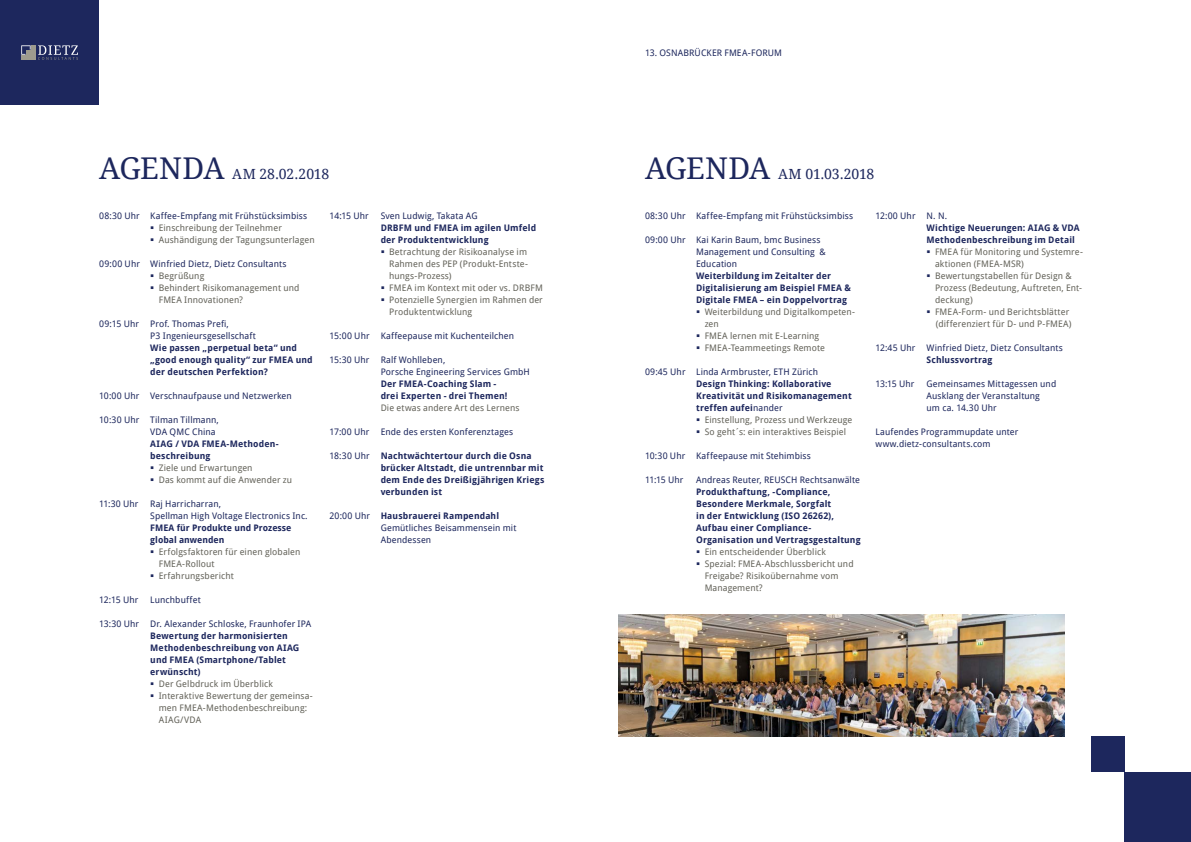
<style>
.page{position:relative;width:1191px;height:842px;background:#fff}
.page>*{position:absolute;margin:0;border:0;box-sizing:border-box;transform-origin:0 0}
.Überschrift{font:14px "Droid Serif";letter-spacing:-.01em;color:#1d275d}
.Fließtext{font:700 9px/12px "Droid Sans";letter-spacing:.015em;color:#1d275d}
.Aufzählung{font:9px/12px "Droid Sans";letter-spacing:.01em;color:#636259}
.Fließtext-2{font:9px/12px "Droid Sans";letter-spacing:.01em;color:#1d275d}
.Fließtext-3{font:9px "Droid Sans";letter-spacing:.015em;color:#636259}
.Kolumnentitel{font:9px "Droid Sans";letter-spacing:.01em;color:#1d275d}
.s1{font-size:30px}
.s2{font-weight:400}
</style>
<div class="page">
<div style="left:1124px;top:772px;width:67px;height:70px;background:#1d275d"></div>
<div style="left:0;top:0;width:99px;height:105px;background:#1d275d"></div>
<div style="left:1091px;top:737px;width:34px;height:35px;background:#1d275d"></div>
<svg style="left:21px;top:45px;width:57px;height:15px"></svg>
<img style="left:618px;top:615px;width:446px;height:122px">
<p class="Kolumnentitel" style="left:645px;top:47px;width:138px">13. OSNABRÜCKER FMEA-FORUM</p>
<p class="Überschrift" style="left:99px;top:165px;width:231px"><span class="s1">AGENDA</span> AM 28.02.2018</p>
<p class="Überschrift" style="left:645px;top:165px;width:231px"><span class="s1">AGENDA</span> AM 01.03.2018</p>
<p class="Fließtext-2" style="left:99px;top:209px;width:209px">08:30 Uhr Kaffee-Empfang mit Frühstücksimbiss</p>
<p class="Aufzählung" style="left:159px;top:221px;width:125px">Einschreibung der Teilnehmer</p>
<p class="Aufzählung" style="left:159px;top:233px;width:157px">Aushändigung der Tagungsunterlagen</p>
<p class="Fließtext-2" style="left:99px;top:257px;width:189px">09:00 Uhr Winfried Dietz, Dietz Consultants</p>
<p class="Aufzählung" style="left:159px;top:269px;width:47px">Begrüßung</p>
<p class="Aufzählung" style="left:159px;top:281px;width:142px">Behindert Risikomanagement und<br>FMEA Innovationen?</p>
<p class="Fließtext-2" style="left:99px;top:317px;width:131px">09:15 Uhr Prof. Thomas Prefi,</p>
<p class="Fließtext" style="left:150px;top:329px;width:148px"><span class="s2">P3 Ingenieursgesellschaft<br></span>Wie passen „perpetual beta“ und</p>
<p class="Fließtext" style="left:150px;top:353px;width:164px">„good enough quality“ zur FMEA und</p>
<p class="Fließtext" style="left:150px;top:365px;width:119px">der deutschen Perfektion?</p>
<p class="Fließtext-2" style="left:99px;top:389px;width:194px">10:00 Uhr Verschnaufpause und Netzwerken</p>
<p class="Fließtext-2" style="left:150px;top:413px;width:70px;text-indent:-51px">10:30 Uhr Tilman Tillmann,<br>VDA QMC China</p>
<p class="Fließtext" style="left:150px;top:437px;width:130px">AIAG / VDA FMEA-Methoden-</p>
<p class="Fließtext" style="left:150px;top:449px;width:62px">beschreibung</p>
<p class="Aufzählung" style="left:159px;top:461px;width:95px">Ziele und Erwartungen</p>
<p class="Aufzählung" style="left:159px;top:473px;width:135px">Das kommt auf die Anwender zu</p>
<p class="Fließtext-2" style="left:99px;top:497px;width:41px">11:30 Uhr</p>
<p class="Fließtext-2" style="left:150px;top:497px;width:72px">Raj Harricharran,</p>
<p class="Fließtext" style="left:150px;top:509px;width:159px"><span class="s2">Spellman High Voltage Electronics Inc.<br></span>FMEA für Produkte und Prozesse global anwenden</p>
<p class="Aufzählung" style="left:159px;top:545px;width:143px">Erfolgsfaktoren für einen globalen<br>FMEA-Rollout</p>
<p class="Aufzählung" style="left:159px;top:569px;width:77px">Erfahrungsbericht</p>
<p class="Fließtext-2" style="left:99px;top:593px;width:41px">12:15 Uhr</p>
<p class="Fließtext-2" style="left:150px;top:593px;width:52px">Lunchbuffet</p>
<p class="Fließtext" style="left:150px;top:617px;width:162px;text-indent:-51px"><span class="s2">13:30 Uhr Dr. Alexander Schloske, Fraunhofer IPA<br></span>Bewertung der harmonisierten<br>Methodenbeschreibung von AIAG</p>
<p class="Fließtext" style="left:150px;top:653px;width:137px">und FMEA (Smartphone/Tablet</p>
<p class="Fließtext" style="left:150px;top:665px;width:52px">erwünscht)</p>
<p class="Aufzählung" style="left:159px;top:677px;width:116px">Der Gelbdruck im Überblick</p>
<p class="Aufzählung" style="left:159px;top:689px;width:155px">Interaktive Bewertung der gemeinsa&shy;men FMEA-Methodenbeschreibung:<br>AIAG/VDA</p>
<p class="Fließtext-2" style="left:645px;top:209px;width:209px">08:30 Uhr Kaffee-Empfang mit Frühstücksimbiss</p>
<p class="Fließtext-2" style="left:696px;top:233px;width:131px;text-indent:-51px">09:00 Uhr Kai Karin Baum, bmc Business<br>Management und Consulting &amp;</p>
<p class="Fließtext-2" style="left:696px;top:257px;width:43px">Education</p>
<p class="Fließtext" style="left:696px;top:269px;width:136px">Weiterbildung im Zeitalter der</p>
<p class="Fließtext" style="left:696px;top:281px;width:156px">Digitalisierung am Beispiel FMEA &amp;</p>
<p class="Fließtext" style="left:696px;top:293px;width:153px">Digitale FMEA – ein Doppelvortrag</p>
<p class="Aufzählung" style="left:704px;top:305px;width:152px">Weiterbildung und Digitalkompeten&shy;zen</p>
<p class="Aufzählung" style="left:704px;top:329px;width:116px">FMEA lernen mit E-Learning</p>
<p class="Aufzählung" style="left:704px;top:341px;width:122px">FMEA-Teammeetings Remote</p>
<p class="Fließtext-2" style="left:645px;top:365px;width:174px">09:45 Uhr Linda Armbruster, ETH Zürich</p>
<p class="Fließtext" style="left:696px;top:377px;width:137px">Design Thinking: Kollaborative</p>
<p class="Fließtext" style="left:696px;top:389px;width:157px">Kreativität und Risikomanagement</p>
<p class="Fließtext" style="left:696px;top:401px;width:88px">treffen aufei<span class="s2">nander</span></p>
<p class="Aufzählung" style="left:704px;top:413px;width:149px">Einstellung, Prozess und Werkzeuge</p>
<p class="Aufzählung" style="left:704px;top:425px;width:143px">So geht´s: ein interaktives Beispiel</p>
<p class="Fließtext-2" style="left:645px;top:449px;width:167px">10:30 Uhr Kaffeepause mit Stehimbiss</p>
<p class="Fließtext-2" style="left:645px;top:473px;width:40px">11:15 Uhr</p>
<p class="Fließtext-2" style="left:696px;top:473px;width:165px">Andreas Reuter, REUSCH Rechtsanwälte</p>
<p class="Fließtext" style="left:696px;top:485px;width:137px">Produkthaftung, -Compliance,<br>Besondere Merkmale, Sorgfalt</p>
<p class="Fließtext" style="left:696px;top:509px;width:139px">in der Entwicklung (ISO 26262),</p>
<p class="Fließtext" style="left:696px;top:521px;width:117px">Aufbau einer Compliance-</p>
<p class="Fließtext" style="left:696px;top:533px;width:166px">Organisation und Vertragsgestaltung</p>
<p class="Aufzählung" style="left:704px;top:545px;width:123px">Ein entscheidender Überblick</p>
<p class="Aufzählung" style="left:704px;top:557px;width:150px">Spezial: FMEA-Abschlussbericht und<br>Freigabe? Risikoübernahme vom<br>Management?</p>
<p class="Fließtext-2" style="left:875px;top:209px;width:73px">12:00 Uhr N. N.</p>
<p class="Fließtext" style="left:926px;top:221px;width:155px">Wichtige Neuerungen: AIAG &amp; VDA</p>
<p class="Fließtext" style="left:926px;top:233px;width:150px">Methodenbeschreibung im Detail</p>
<p class="Aufzählung" style="left:935px;top:245px;width:149px">FMEA für Monitoring und Systemre&shy;aktionen (FMEA-MSR)</p>
<p class="Aufzählung" style="left:935px;top:269px;width:149px">Bewertungstabellen für Design &amp;<br>Prozess (Bedeutung, Auftreten, Ent&shy;deckung)</p>
<p class="Aufzählung" style="left:935px;top:305px;width:136px">FMEA-Form- und Berichtsblätter</p>
<p class="Aufzählung" style="left:936px;top:317px;width:137px">(differenziert für D- und P-FMEA)</p>
<p class="Fließtext-2" style="left:875px;top:341px;width:189px">12:45 Uhr Winfried Dietz, Dietz Consultants</p>
<p class="Fließtext" style="left:926px;top:353px;width:67px">Schlussvortrag</p>
<p class="Fließtext-2" style="left:875px;top:377px;width:41px">13:15 Uhr</p>
<p class="Fließtext-2" style="left:926px;top:377px;width:131px">Gemeinsames Mittagessen und<br>Ausklang der Veranstaltung</p>
<p class="Fließtext-2" style="left:926px;top:401px;width:72px">um ca. 14.30 Uhr</p>
<p class="Fließtext-2" style="left:875px;top:425px;width:144px">Laufendes Programmupdate unter</p>
<p class="Fließtext-2" style="left:875px;top:437px;width:117px">www.dietz-consultants.com</p>
<p class="Fließtext-2" style="left:330px;top:209px;width:41px">14:15 Uhr</p>
<p class="Fließtext-2" style="left:381px;top:209px;width:98px">Sven Ludwig, Takata AG</p>
<p class="Fließtext" style="left:381px;top:221px;width:157px">DRBFM und FMEA im agilen Umfeld</p>
<p class="Fließtext" style="left:381px;top:233px;width:109px">der Produktentwicklung</p>
<p class="Aufzählung" style="left:389px;top:245px;width:140px;text-align:justify">Betrachtung der Risikoanalyse im Rahmen des PEP (Produkt-Entste&shy;hungs-Prozess)</p>
<p class="Aufzählung" style="left:389px;top:281px;width:155px">FMEA im Kontext mit oder vs. DRBFM</p>
<p class="Aufzählung" style="left:389px;top:293px;width:155px">Potenzielle Synergien im Rahmen der<br>Produktentwicklung</p>
<p class="Fließtext-2" style="left:330px;top:329px;width:186px">15:00 Uhr Kaffeepause mit Kuchenteilchen</p>
<p class="Fließtext-2" style="left:330px;top:353px;width:117px">15:30 Uhr Ralf Wohlleben,</p>
<p class="Fließtext-2" style="left:381px;top:365px;width:151px">Porsche Engineering Services GmbH</p>
<p class="Fließtext" style="left:381px;top:377px;width:128px">Der FMEA-Coaching Slam - drei Experten - drei Themen!</p>
<p class="Fließtext-3" style="left:381px;top:401px;width:140px">Die etwas andere Art des Lernens</p>
<p class="Fließtext-2" style="left:330px;top:425px;width:185px">17:00 Uhr Ende des ersten Konferenztages</p>
<p class="Fließtext" style="left:330px;top:449px;width:203px"><span class="s2">18:30 Uhr</span> Nachtwächtertour durch die Osna</p>
<p class="Fließtext" style="left:381px;top:461px;width:164px">brücker Altstadt, die untrennbar mit</p>
<p class="Fließtext" style="left:381px;top:473px;width:165px">dem Ende des Dreißigjährigen Kriegs</p>
<p class="Fließtext" style="left:381px;top:485px;width:63px">verbunden ist</p>
<p class="Fließtext" style="left:330px;top:509px;width:171px"><span class="s2">20:00 Uhr</span> Hausbrauerei Rampendahl</p>
<p class="Fließtext-2" style="left:381px;top:521px;width:137px">Gemütliches Beisammensein mit</p>
<p class="Fließtext-2" style="left:381px;top:533px;width:52px">Abendessen</p>
</div>
